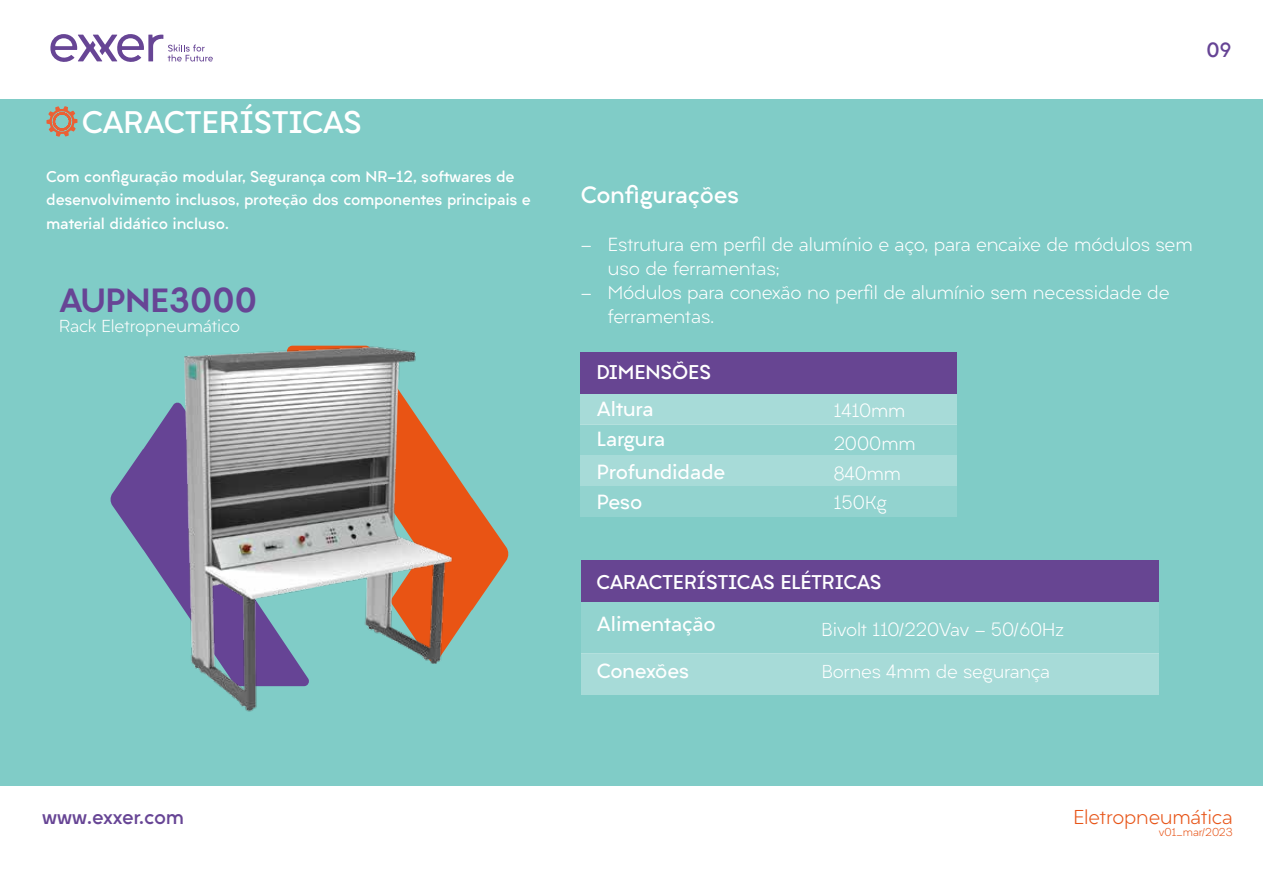
<style>
.page{position:relative;width:1263px;height:893px;background:#fff}
.page>*{position:absolute;margin:0;border:0;box-sizing:border-box;transform-origin:0 0}
.t1{font:900 31.95px "Liber Grotesque Family";color:#674595}
.t2{font:700 29.7px "Liber Grotesque Family";color:#fff}
.t3{font:700 22.5px "Liber Grotesque Family";letter-spacing:-.01em;color:#fff}
.t4{font:600 19.5px/29.7px "Liber Grotesque Family";letter-spacing:-.01em;color:#fff}
.t5{font:300 19.05px "Liber Grotesque Family";color:#e75417}
.t6{font:700 19.05px "Liber Grotesque Family";letter-spacing:-.015em;color:#674595}
.t7{font:700 19.05px "Liber Grotesque Family";color:#664495}
.t8{font:700 18.9px "Liber Grotesque Family";color:#fff}
.t9{font:300 18px/24px "Liber Grotesque Family";letter-spacing:-.01em;color:#fff}
.t10{font:300 17.85px/29.1px "Liber Grotesque Family";color:#fff}
.t11{font:300 16.5px "Liber Grotesque Family";letter-spacing:-.005em;color:#fff}
.t12{font:700 14.85px/23.4px "Liber Grotesque Family";letter-spacing:-.01em;color:#fff}
.t13{font:300 10.65px "Liber Grotesque Family";color:#e75417}
</style>
<div class="page">
<svg style="left:50px;top:34px;width:163px;height:28px"></svg>
<div style="left:0;top:99px;width:1263px;height:687px;background:#80ccc7"></div>
<svg style="left:46px;top:106px;width:31px;height:31px"></svg>
<div style="left:581px;top:352px;width:376px;height:42px;background:#674592"></div>
<div style="left:581px;top:394px;width:376px;height:30px;background:#a7dbd8"></div>
<div style="left:581px;top:424px;width:376px;height:31px;background:#92d3cf"></div>
<div style="left:581px;top:455px;width:376px;height:31px;background:#a7dbd8"></div>
<div style="left:581px;top:486px;width:376px;height:30px;background:#92d3cf"></div>
<img style="left:110px;top:345px;width:399px;height:367px">
<div style="left:581px;top:560px;width:577px;height:42px;background:#674592"></div>
<div style="left:581px;top:602px;width:577px;height:51px;background:#92d3cf"></div>
<div style="left:581px;top:653px;width:577px;height:42px;background:#a7dbd8"></div>
<h2 class="t2" style="left:82px;top:104px;width:281px">CARACTERÍSTICAS</h2>
<p class="t12" style="left:46px;top:165px;width:486px">Com configuração modular, Segurança com NR-12, softwares de desenvolvimento inclusos, proteção dos componentes principais e material didático incluso.</p>
<h1 class="t1" style="left:59px;top:281px;width:199px">AUPNE3000</h1>
<p class="t11" style="left:59px;top:315px;width:183px">Rack Eletropneumático</p>
<p class="t6" style="left:42px;top:805px;width:143px">www.exxer.com</p>
<p class="t7" style="left:1206px;top:38px;width:27px">09</p>
<p class="t3" style="left:581px;top:181px;width:160px">Configurações</p>
<p class="t9" style="left:608px;top:232px;width:586px;text-indent:-27px">- Estrutura em perfil de alumínio e aço, para encaixe de módulos sem uso de ferramentas;</p>
<p class="t9" style="left:608px;top:280px;width:563px;text-indent:-27px">- Módulos para conexão no perfil de alumínio sem necessidade de ferramentas.</p>
<p class="t8" style="left:596px;top:360px;width:116px">DIMENSÕES</p>
<p class="t4" style="left:597px;top:394px;width:58px">Altura</p>
<p class="t10" style="left:834px;top:396px;width:73px">1410mm</p>
<p class="t4" style="left:597px;top:424px;width:70px">Largura</p>
<p class="t10" style="left:834px;top:429px;width:83px">2000mm</p>
<p class="t4" style="left:597px;top:457px;width:130px">Profundidade<br>Peso</p>
<p class="t10" style="left:834px;top:459px;width:69px">840mm<br>150Kg</p>
<p class="t8" style="left:596px;top:570px;width:286px">CARACTERÍSTICAS ELÉTRICAS</p>
<p class="t4" style="left:597px;top:609px;width:121px">Alimentação</p>
<p class="t10" style="left:822px;top:615px;width:244px">Bivolt 110/220Vav - 50/60Hz</p>
<p class="t4" style="left:597px;top:656px;width:94px">Conexões</p>
<p class="t10" style="left:822px;top:657px;width:230px">Bornes 4mm de segurança</p>
<p class="t5" style="left:1073px;top:805px;width:161px">Eletropneumática</p>
<p class="t13" style="left:1159px;top:826px;width:75px">v01_mar/2023</p>
</div>
